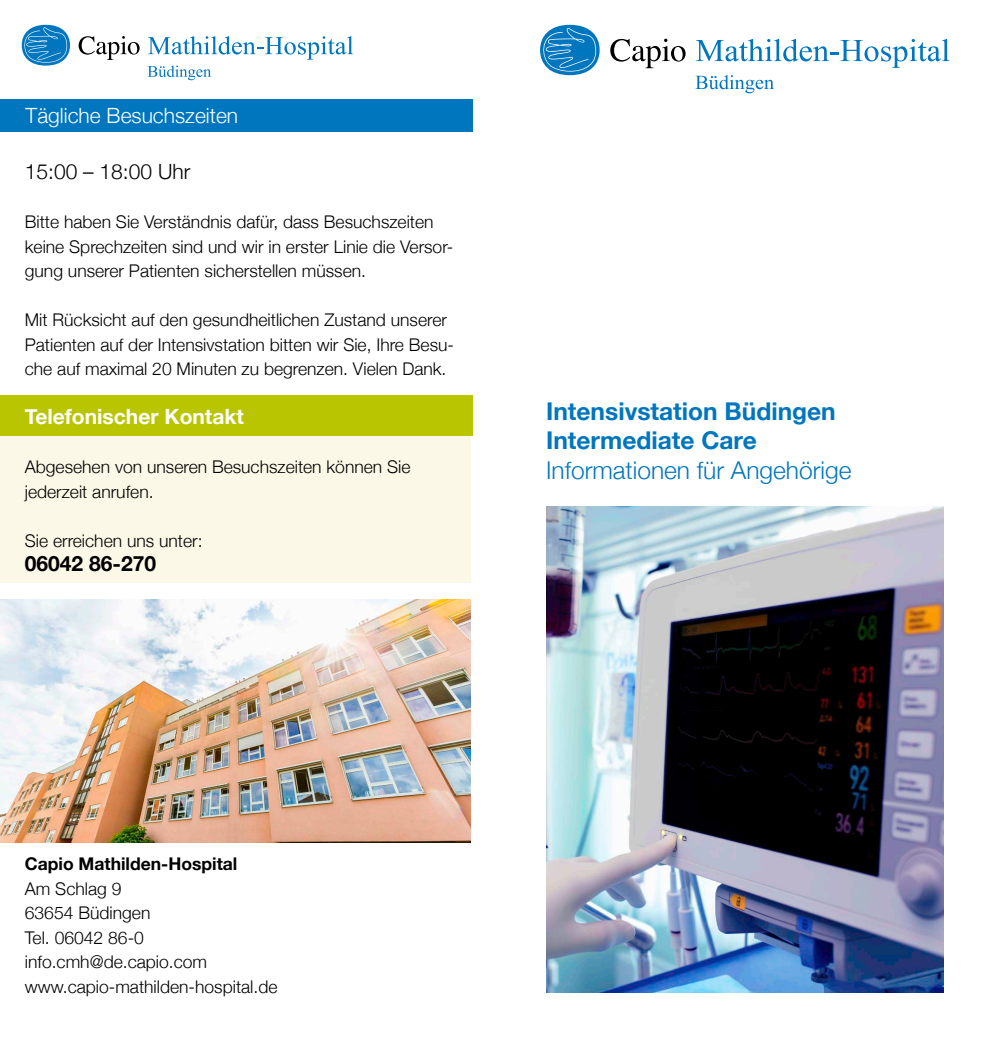
<style>
.page{position:relative;width:993px;height:1042px;background:#fff}
.page>*{position:absolute;margin:0;border:0;box-sizing:border-box;transform-origin:0 0}
.t1{font:700 24.5px/29.4px "Helvetica Neue";color:#0076be}
.t2{font:300 24.5px "Helvetica Neue";color:#0076be}
.t3{font:300 21px "Helvetica Neue";color:#fff}
.t4{font:700 21px "Helvetica Neue";color:#fff}
.t5{font:300 21px "Helvetica Neue";color:#000}
.t6{font:700 21px "Helvetica Neue";color:#000}
.t7{font:300 17.5px/24.5px "Helvetica Neue";color:#000}
.t8{font:700 17.5px "Helvetica Neue";color:#000}
</style>
<div class="page">
<div style="left:0;top:429px;width:470px;height:153px;background:#fcf8e7"></div>
<div style="left:0;top:395px;width:472px;height:40px;background:#b9c500"></div>
<div style="left:540px;top:25px;width:59px;height:50px;background:#0076be;border-radius:50%"></div>
<svg style="left:540px;top:28px;width:56px;height:46px"></svg>
<svg style="left:610px;top:39px;width:75px;height:29px"></svg>
<svg style="left:696px;top:39px;width:253px;height:29px"></svg>
<svg style="left:695px;top:75px;width:78px;height:18px"></svg>
<svg style="left:22px;top:25px;width:48px;height:41px"></svg>
<svg style="left:22px;top:27px;width:45px;height:38px"></svg>
<svg style="left:79px;top:36px;width:60px;height:24px"></svg>
<svg style="left:148px;top:36px;width:205px;height:24px"></svg>
<svg style="left:147px;top:66px;width:64px;height:14px"></svg>
<div style="left:0;top:99px;width:472px;height:32px;background:#0076be"></div>
<img style="left:0;top:600px;width:470px;height:242px">
<img style="left:546px;top:506px;width:397px;height:486px">
<p class="t3" style="left:26px;top:98px;width:214px">Tägliche Besuchszeiten</p>
<p class="t5" style="left:25px;top:155px;width:167px">15:00 – 18:00 Uhr</p>
<p class="t7" style="left:25px;top:208px;width:430px">Bitte haben Sie Verständnis dafür, dass Besuchszeiten keine Sprechzeiten sind und wir in erster Linie die Versor&shy;gung unserer Patienten sicherstellen müssen.</p>
<p class="t7" style="left:25px;top:306px;width:430px">Mit Rücksicht auf den gesundheitlichen Zustand unserer<br>Patienten auf der Intensivstation bitten wir Sie, Ihre Besu&shy;che auf maximal 20 Minuten zu begrenzen. Vielen Dank.</p>
<p class="t4" style="left:25px;top:400px;width:220px">Telefonischer Kontakt</p>
<p class="t7" style="left:25px;top:453px;width:387px">Abgesehen von unseren Besuchszeiten können Sie jederzeit anrufen.</p>
<p class="t7" style="left:25px;top:527px;width:179px">Sie erreichen uns unter:</p>
<p class="t6" style="left:25px;top:547px;width:133px">06042 86-270</p>
<h1 class="t1" style="left:546px;top:397px;width:291px">Intensivstation Büdingen<br>Intermediate Care</h1>
<h1 class="t2" style="left:546px;top:450px;width:306px">Informationen für Angehörige</h1>
<p class="t8" style="left:25px;top:850px;width:214px">Capio Mathilden-Hospital</p>
<p class="t7" style="left:25px;top:875px;width:254px">Am Schlag 9<br>63654 Büdingen<br>Tel. 06042 86-0 info.cmh@de.capio.com www.capio-mathilden-hospital.de</p>
</div>
